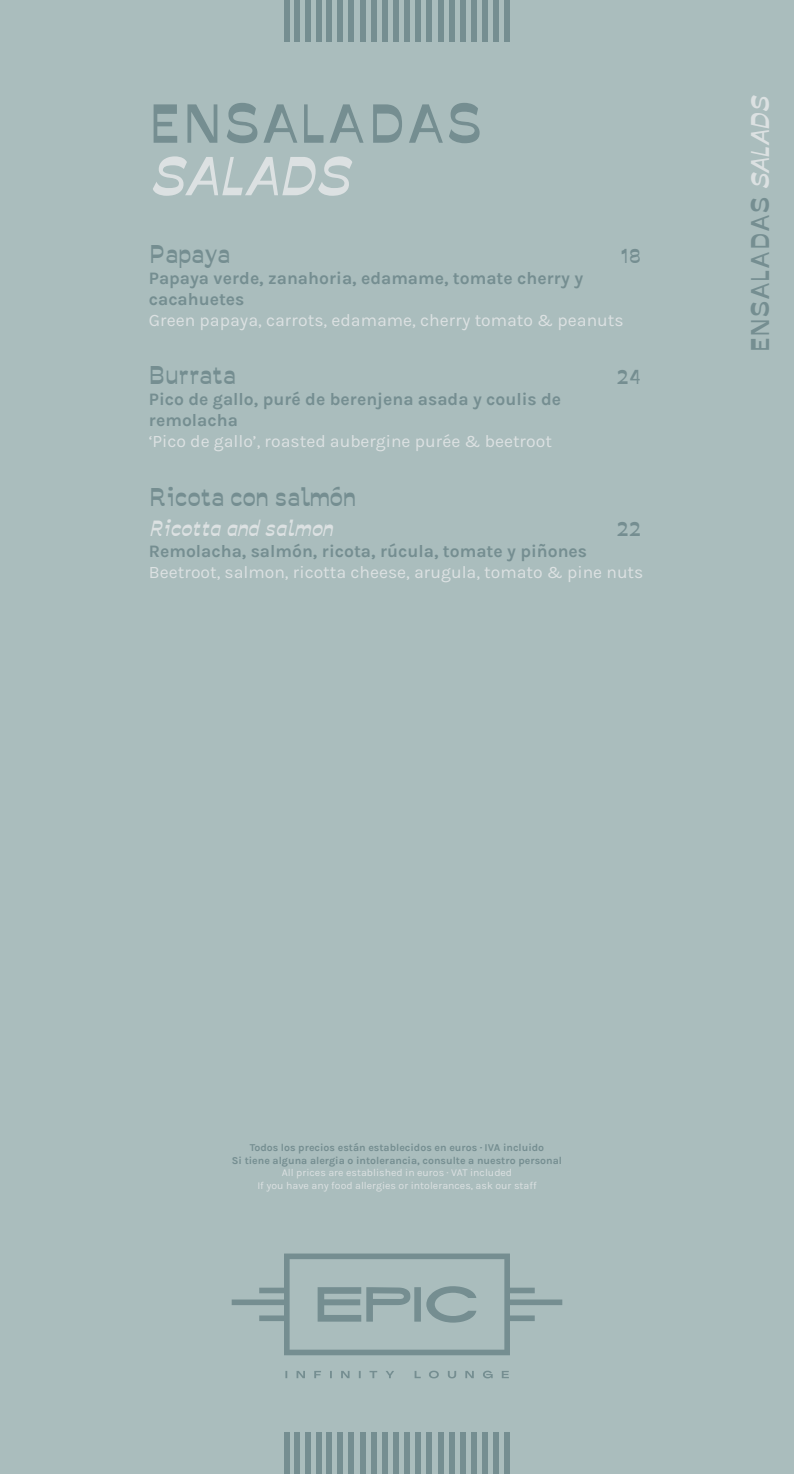
<style>
.page{position:relative;width:794px;height:1474px;background:#fff}
.page>*{position:absolute;margin:0;border:0;box-sizing:border-box;transform-origin:0 0}
.t1{font:52.5px "Savate";color:#758e91}
.t2{font:52.5px "Savate Italique";color:#dce1e2}
.t3{font:24.5px "Savate";color:#758e91}
.t4{font:21px "Savate Italique";color:#dce1e2}
.t5{font:19.25px "Savate";color:#758e91}
.t6{font:700 17.5px/21px "Karla";color:#758e91}
.t7{font:17.5px "Karla";color:#dce1e2}
.t8{font:700 10.5px/12.6px "Karla";color:#758e91;text-align:center}
.s1{font-family:"Savate Italique";color:#dce1e2}
.s2{font-family:"Kefa"}
.s3{font-weight:400;color:#dce1e2}
.s4{font-family:"Kefa";font-weight:400;color:#dce1e2}
</style>
<div class="page">
<div style="left:0;top:0;width:794px;height:1473px;background:#aabdbd"></div>
<svg style="left:232px;top:1253px;width:330px;height:125px"></svg>
<div style="left:504px;top:0;width:6px;height:42px;background:#758e91"></div>
<div style="left:493px;top:0;width:6px;height:42px;background:#758e91"></div>
<div style="left:482px;top:0;width:6px;height:42px;background:#758e91"></div>
<div style="left:471px;top:0;width:6px;height:42px;background:#758e91"></div>
<div style="left:460px;top:0;width:5px;height:42px;background:#758e91"></div>
<div style="left:449px;top:0;width:5px;height:42px;background:#758e91"></div>
<div style="left:382px;top:0;width:5px;height:42px;background:#758e91"></div>
<div style="left:438px;top:0;width:5px;height:42px;background:#758e91"></div>
<div style="left:371px;top:0;width:5px;height:42px;background:#758e91"></div>
<div style="left:426px;top:0;width:6px;height:42px;background:#758e91"></div>
<div style="left:360px;top:0;width:5px;height:42px;background:#758e91"></div>
<div style="left:415px;top:0;width:6px;height:42px;background:#758e91"></div>
<div style="left:348px;top:0;width:6px;height:42px;background:#758e91"></div>
<div style="left:316px;top:0;width:6px;height:42px;background:#758e91"></div>
<div style="left:404px;top:0;width:6px;height:42px;background:#758e91"></div>
<div style="left:337px;top:0;width:6px;height:42px;background:#758e91"></div>
<div style="left:305px;top:0;width:6px;height:42px;background:#758e91"></div>
<div style="left:393px;top:0;width:6px;height:42px;background:#758e91"></div>
<div style="left:326px;top:0;width:6px;height:42px;background:#758e91"></div>
<div style="left:294px;top:0;width:5px;height:42px;background:#758e91"></div>
<div style="left:284px;top:0;width:5px;height:42px;background:#758e91"></div>
<div style="left:504px;top:1431px;width:6px;height:42px;background:#758e91"></div>
<div style="left:493px;top:1431px;width:6px;height:42px;background:#758e91"></div>
<div style="left:482px;top:1431px;width:6px;height:42px;background:#758e91"></div>
<div style="left:471px;top:1431px;width:6px;height:42px;background:#758e91"></div>
<div style="left:460px;top:1431px;width:5px;height:42px;background:#758e91"></div>
<div style="left:449px;top:1431px;width:5px;height:42px;background:#758e91"></div>
<div style="left:382px;top:1431px;width:5px;height:42px;background:#758e91"></div>
<div style="left:438px;top:1431px;width:5px;height:42px;background:#758e91"></div>
<div style="left:371px;top:1431px;width:5px;height:42px;background:#758e91"></div>
<div style="left:426px;top:1431px;width:6px;height:42px;background:#758e91"></div>
<div style="left:360px;top:1431px;width:5px;height:42px;background:#758e91"></div>
<div style="left:415px;top:1431px;width:6px;height:42px;background:#758e91"></div>
<div style="left:348px;top:1431px;width:6px;height:42px;background:#758e91"></div>
<div style="left:316px;top:1431px;width:6px;height:42px;background:#758e91"></div>
<div style="left:404px;top:1431px;width:6px;height:42px;background:#758e91"></div>
<div style="left:337px;top:1431px;width:6px;height:42px;background:#758e91"></div>
<div style="left:305px;top:1431px;width:6px;height:42px;background:#758e91"></div>
<div style="left:393px;top:1431px;width:6px;height:42px;background:#758e91"></div>
<div style="left:326px;top:1431px;width:6px;height:42px;background:#758e91"></div>
<div style="left:294px;top:1431px;width:5px;height:42px;background:#758e91"></div>
<div style="left:284px;top:1431px;width:5px;height:42px;background:#758e91"></div>
<h1 class="t1" style="left:149px;top:90px;width:336px">ENSALADAS</h1>
<h1 class="t2" style="left:149px;top:143px;width:202px">SALADS</h1>
<h2 class="t3" style="left:149px;top:238px;width:83px">Papaya</h2>
<h3 class="t5" style="left:620px;top:243px;width:22px">18</h3>
<h3 class="t6" style="left:149px;top:267px;width:436px">Papaya verde, zanahoria, edamame, tomate cherry y cacahuetes</h3>
<h3 class="t7" style="left:149px;top:310px;width:476px">Green papaya, carrots, edamame, cherry tomato &amp; peanuts</h3>
<h2 class="t3" style="left:149px;top:360px;width:89px">Burrata</h2>
<h3 class="t5" style="left:616px;top:365px;width:26px">24</h3>
<h3 class="t6" style="left:149px;top:389px;width:414px">Pico de gallo, puré de berenjena asada y coulis de remolacha</h3>
<h3 class="t7" style="left:149px;top:432px;width:405px">‘Pico de gallo’, roasted aubergine purée &amp; beetroot</h3>
<h2 class="t3" style="left:149px;top:482px;width:209px">Ricota con salmón</h2>
<h3 class="t4" style="left:149px;top:515px;width:185px">Ricotta and salmon</h3>
<h3 class="t5" style="left:616px;top:516px;width:26px">22</h3>
<h3 class="t6" style="left:149px;top:540px;width:440px">Remolacha, salmón, ricota, rúcula, tomate y piñones</h3>
<h3 class="t7" style="left:149px;top:562px;width:496px">Beetroot, salmon, ricotta cheese, arugula, tomato &amp; pine nuts</h3>
<h2 class="t3" style="left:745px;top:352px;width:258px;rotate:-90deg">ENSALADAS <span class="s1">SALADS</span></h2>
<p class="t8" style="left:232px;top:1141px;width:332px">Todos los precios están establecidos en euros <span class="s2">·</span> IVA incluido<br>Si tiene alguna alergia o intolerancia, consulte a nuestro personal <span class="s3">All prices are established in euros</span> <span class="s4">·</span> <span class="s3">VAT included<br>If you have any food allergies or intolerances, ask our staff</span></p>
</div>
